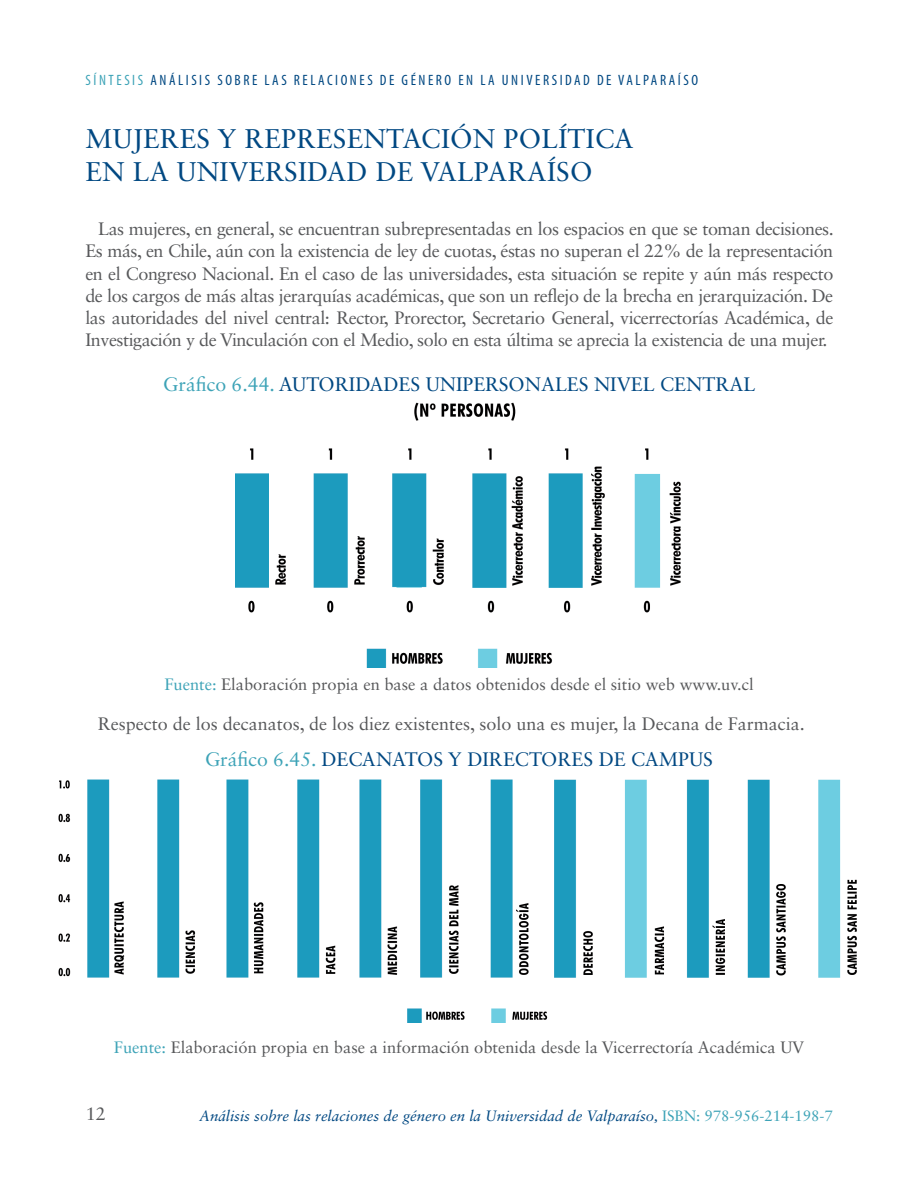
<style>
.page{position:relative;width:918px;height:1188px;background:#fff}
.page>*{position:absolute;margin:0;border:0;box-sizing:border-box;transform-origin:0 0}
.Subtitulo{font:27px "Sabon LT Std";letter-spacing:.01em;color:#014882}
.destacar_1{font:19.5px "Sabon LT Std";color:#014882}
.t1{font:18px/22.2px "Sabon LT Std";color:#57585a;text-align:justify}
.destacar_1-2{font:16.5px "Sabon LT Std";color:#57585a}
.t2{font:italic 15px "Sabon LT Std";color:#014882}
.destacar_1-3{font:condensed 15px "Myriad Pro";letter-spacing:.17em;color:#014882}
.s1{color:#3da3b7}
.s2{font-style:normal;color:#3da3b7}
</style>
<div class="page">
<img style="left:235px;top:402px;width:446px;height:265px">
<img style="left:58px;top:779px;width:799px;height:244px">
<p class="destacar_1-3" style="left:86px;top:71px;width:614px"><span class="s1">SÍNTESIS</span> ANÁLISIS SOBRE LAS RELACIONES DE GÉNERO EN LA UNIVERSIDAD DE VALPARAÍSO</p>
<p class="Subtitulo" style="left:85px;top:123px;width:550px">MUJERES Y REPRESENTACIÓN POLÍTICA</p>
<p class="Subtitulo" style="left:85px;top:155px;width:509px">EN LA UNIVERSIDAD DE VALPARAÍSO</p>
<p class="t1" style="left:85px;top:218px;width:750px;text-indent:13px">Las mujeres, en general, se encuentran subrepresentadas en los espacios en que se toman decisiones.<br>Es más, en Chile, aún con la existencia de ley de cuotas, éstas no superan el 22% de la representación en el Congreso Nacional. En el caso de las universidades, esta situación se repite y aún más respecto de los cargos de más altas jerarquías académicas, que son un reflejo de la brecha en jerarquización. De las autoridades del nivel central: Rector, Prorector, Secretario General, vicerrectorías Académica, de Investigación y de Vinculación con el Medio, solo en esta última se aprecia la existencia de una mujer.</p>
<p class="destacar_1" style="left:163px;top:373px;width:594px"><span class="s1">Gráfico 6.44.</span> AUTORIDADES UNIPERSONALES NIVEL CENTRAL</p>
<p class="destacar_1-2" style="left:164px;top:675px;width:591px"><span class="s1">Fuente:</span> Elaboración propia en base a datos obtenidos desde el sitio web www.uv.cl</p>
<p class="t1" style="left:98px;top:712px;width:709px">Respecto de los decanatos, de los diez existentes, solo una es mujer, la Decana de Farmacia.</p>
<p class="destacar_1" style="left:205px;top:747px;width:509px"><span class="s1">Gráfico 6.45.</span> DECANATOS Y DIRECTORES DE CAMPUS</p>
<p class="destacar_1-2" style="left:114px;top:1038px;width:692px"><span class="s1">Fuente:</span> Elaboración propia en base a información obtenida desde la Vicerrectoría Académica UV</p>
<p class="t1" style="left:86px;top:1103px;width:22px">12</p>
<p class="t2" style="left:199px;top:1107px;width:635px">Análisis sobre las relaciones de género en la Universidad de Valparaíso, <span class="s2">ISBN: 978-956-214-198-7</span></p>
</div>
